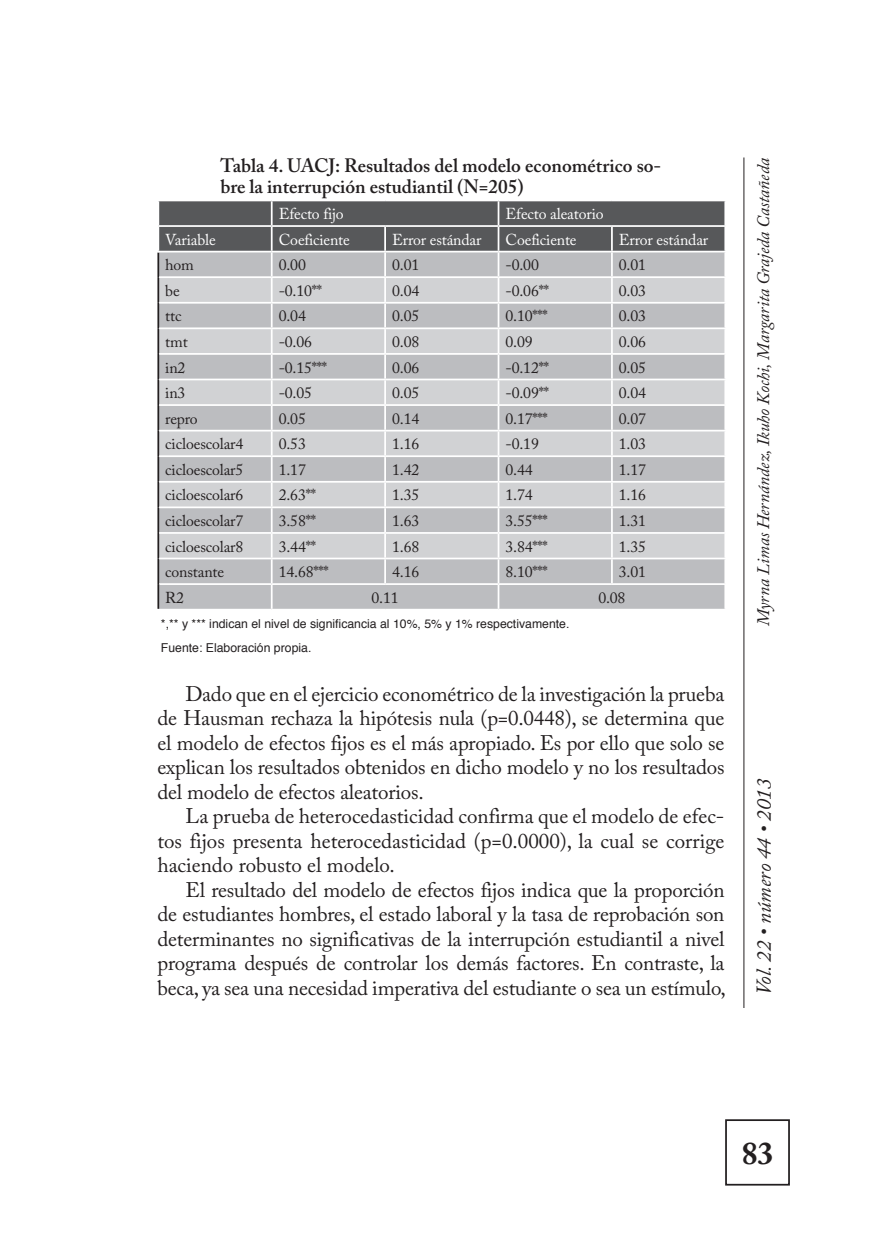
<style>
.page{position:relative;width:882px;height:1260px;background:#fff}
.page>*{position:absolute;margin:0;border:0;box-sizing:border-box;transform-origin:0 0}
.t1{font:700 31.5px "Adobe Caslon Pro";color:#231f20}
.t2{font:21px/24.5px "Adobe Caslon Pro";letter-spacing:-.01em;color:#231f20;text-align:justify}
.t3{font:italic 21px "Adobe Caslon Pro";letter-spacing:-.005em;color:#231f20}
.t4{font:600 19.25px/21px "Adobe Caslon Pro";color:#231f20}
.t5{font:italic 17.5px "Adobe Caslon Pro";color:#231f20}
.t6{font:15.75px "Adobe Caslon Pro";letter-spacing:-.01em;color:#231f20}
.t7{font:15.75px "Adobe Caslon Pro";letter-spacing:-.01em;color:#fff}
.t8{font:12.25px/24.2px "Helvetica";color:#231f20}
</style>
<div class="page">
<div style="left:725px;top:1119px;width:65px;height:67px;border:2px solid #231f20"></div>
<hr style="left:744px;top:158px;width:1px;height:850px;background:#231f20">
<hr style="left:157px;top:252px;width:2px;height:25px;background:#231f20">
<hr style="left:157px;top:277px;width:2px;height:26px;background:#231f20">
<hr style="left:157px;top:303px;width:2px;height:25px;background:#231f20">
<hr style="left:157px;top:328px;width:2px;height:26px;background:#231f20">
<hr style="left:157px;top:354px;width:2px;height:25px;background:#231f20">
<hr style="left:157px;top:379px;width:2px;height:26px;background:#231f20">
<hr style="left:157px;top:405px;width:2px;height:26px;background:#231f20">
<hr style="left:157px;top:431px;width:2px;height:25px;background:#231f20">
<hr style="left:157px;top:456px;width:2px;height:26px;background:#231f20">
<hr style="left:157px;top:482px;width:2px;height:25px;background:#231f20">
<hr style="left:157px;top:507px;width:2px;height:26px;background:#231f20">
<hr style="left:157px;top:533px;width:2px;height:26px;background:#231f20">
<hr style="left:157px;top:559px;width:2px;height:25px;background:#231f20">
<svg style="left:158px;top:200px;width:567px;height:409px;background:#bbbcbf"></svg>
<hr style="left:612px;top:583px;width:114px;height:2px;background:#fff">
<hr style="left:724px;top:585px;width:2px;height:24px;background:#fff">
<hr style="left:157px;top:584px;width:2px;height:25px;background:#231f20">
<p class="t4" style="left:220px;top:154px;width:442px">Tabla 4. UACJ: Resultados del modelo econométrico so&shy;bre la interrupción estudiantil (N=205)</p>
<p class="t7" style="left:279px;top:204px;width:66px">Efecto fijo</p>
<p class="t7" style="left:506px;top:204px;width:100px">Efecto aleatorio</p>
<p class="t7" style="left:165px;top:230px;width:52px">Variable</p>
<p class="t7" style="left:279px;top:230px;width:73px">Coeficiente</p>
<p class="t7" style="left:392px;top:230px;width:91px">Error estándar</p>
<p class="t7" style="left:506px;top:230px;width:73px">Coeficiente</p>
<p class="t7" style="left:619px;top:230px;width:91px">Error estándar</p>
<p class="t6" style="left:165px;top:256px;width:30px">hom</p>
<p class="t6" style="left:279px;top:256px;width:29px">0.00</p>
<p class="t6" style="left:392px;top:256px;width:29px">0.01</p>
<p class="t6" style="left:506px;top:256px;width:35px">-0.00</p>
<p class="t6" style="left:619px;top:256px;width:29px">0.01</p>
<p class="t6" style="left:165px;top:281px;width:16px">be</p>
<p class="t6" style="left:279px;top:281px;width:45px">-0.10**</p>
<p class="t6" style="left:392px;top:281px;width:29px">0.04</p>
<p class="t6" style="left:506px;top:281px;width:45px">-0.06**</p>
<p class="t6" style="left:619px;top:281px;width:29px">0.03</p>
<p class="t6" style="left:165px;top:307px;width:18px">ttc</p>
<p class="t6" style="left:279px;top:307px;width:29px">0.04</p>
<p class="t6" style="left:392px;top:307px;width:29px">0.05</p>
<p class="t6" style="left:506px;top:307px;width:44px">0.10***</p>
<p class="t6" style="left:619px;top:307px;width:29px">0.03</p>
<p class="t6" style="left:165px;top:332px;width:24px">tmt</p>
<p class="t6" style="left:279px;top:332px;width:35px">-0.06</p>
<p class="t6" style="left:392px;top:332px;width:29px">0.08</p>
<p class="t6" style="left:506px;top:332px;width:29px">0.09</p>
<p class="t6" style="left:619px;top:332px;width:29px">0.06</p>
<p class="t6" style="left:165px;top:358px;width:22px">in2</p>
<p class="t6" style="left:279px;top:358px;width:50px">-0.15***</p>
<p class="t6" style="left:392px;top:358px;width:29px">0.06</p>
<p class="t6" style="left:506px;top:358px;width:45px">-0.12**</p>
<p class="t6" style="left:619px;top:358px;width:29px">0.05</p>
<p class="t6" style="left:165px;top:383px;width:22px">in3</p>
<p class="t6" style="left:279px;top:383px;width:35px">-0.05</p>
<p class="t6" style="left:392px;top:383px;width:29px">0.05</p>
<p class="t6" style="left:506px;top:383px;width:45px">-0.09**</p>
<p class="t6" style="left:619px;top:383px;width:29px">0.04</p>
<p class="t6" style="left:165px;top:409px;width:34px">repro</p>
<p class="t6" style="left:279px;top:409px;width:29px">0.05</p>
<p class="t6" style="left:392px;top:409px;width:29px">0.14</p>
<p class="t6" style="left:506px;top:409px;width:44px">0.17***</p>
<p class="t6" style="left:619px;top:409px;width:29px">0.07</p>
<p class="t6" style="left:165px;top:435px;width:80px">cicloescolar4</p>
<p class="t6" style="left:279px;top:435px;width:29px">0.53</p>
<p class="t6" style="left:392px;top:435px;width:29px">1.16</p>
<p class="t6" style="left:506px;top:435px;width:35px">-0.19</p>
<p class="t6" style="left:619px;top:435px;width:29px">1.03</p>
<p class="t6" style="left:165px;top:460px;width:80px">cicloescolar5</p>
<p class="t6" style="left:279px;top:460px;width:29px">1.17</p>
<p class="t6" style="left:392px;top:460px;width:29px">1.42</p>
<p class="t6" style="left:506px;top:460px;width:29px">0.44</p>
<p class="t6" style="left:619px;top:460px;width:29px">1.17</p>
<p class="t6" style="left:165px;top:486px;width:80px">cicloescolar6</p>
<p class="t6" style="left:279px;top:486px;width:39px">2.63**</p>
<p class="t6" style="left:392px;top:486px;width:29px">1.35</p>
<p class="t6" style="left:506px;top:486px;width:29px">1.74</p>
<p class="t6" style="left:619px;top:486px;width:29px">1.16</p>
<p class="t6" style="left:165px;top:511px;width:80px">cicloescolar7</p>
<p class="t6" style="left:279px;top:511px;width:39px">3.58**</p>
<p class="t6" style="left:392px;top:511px;width:29px">1.63</p>
<p class="t6" style="left:506px;top:511px;width:44px">3.55***</p>
<p class="t6" style="left:619px;top:511px;width:29px">1.31</p>
<p class="t6" style="left:165px;top:537px;width:80px">cicloescolar8</p>
<p class="t6" style="left:279px;top:537px;width:39px">3.44**</p>
<p class="t6" style="left:392px;top:537px;width:29px">1.68</p>
<p class="t6" style="left:506px;top:537px;width:44px">3.84***</p>
<p class="t6" style="left:619px;top:537px;width:29px">1.35</p>
<p class="t6" style="left:165px;top:562px;width:60px">constante</p>
<p class="t6" style="left:279px;top:562px;width:51px">14.68***</p>
<p class="t6" style="left:392px;top:562px;width:29px">4.16</p>
<p class="t6" style="left:506px;top:562px;width:44px">8.10***</p>
<p class="t6" style="left:619px;top:562px;width:29px">3.01</p>
<p class="t6" style="left:165px;top:588px;width:20px">R2</p>
<p class="t6" style="left:372px;top:588px;width:29px">0.11</p>
<p class="t6" style="left:598px;top:588px;width:29px">0.08</p>
<p class="t8" style="left:161px;top:612px;width:410px">*,** y *** indican el nivel de significancia al 10%, 5% y 1% respectivamente.<br>Fuente: Elaboración propia.</p>
<p class="t2" style="left:157px;top:681px;width:569px;text-indent:28px">Dado que en el ejercicio econométrico de la investigación la prueba de Hausman rechaza la hipótesis nula (p=0.0448), se determina que el modelo de efectos fijos es el más apropiado. Es por ello que solo se explican los resultados obtenidos en dicho modelo y no los resultados del modelo de efectos aleatorios.</p>
<p class="t2" style="left:157px;top:804px;width:569px;text-indent:28px">La prueba de heterocedasticidad confirma que el modelo de efec&shy;tos fijos presenta heterocedasticidad (p=0.0000), la cual se corrige haciendo robusto el modelo.</p>
<p class="t2" style="left:157px;top:877px;width:570px;text-indent:28px">El resultado del modelo de efectos fijos indica que la proporción de estudiantes hombres, el estado laboral y la tasa de reprobación son determinantes no significativas de la interrupción estudiantil a nivel programa después de controlar los demás factores. En contraste, la beca, ya sea una necesidad imperativa del estudiante o sea un estímulo,</p>
<p class="t5" style="left:753px;top:626px;width:470px;rotate:-90deg">Myrna Limas Hernández, Ikuho Kochi, Margarita Grajeda Castañeda</p>
<p class="t3" style="left:751px;top:995px;width:218px;rotate:-90deg">Vol. 22 • número 44 • 2013</p>
<h1 class="t1" style="left:742px;top:1135px;width:33px">83</h1>
</div>
